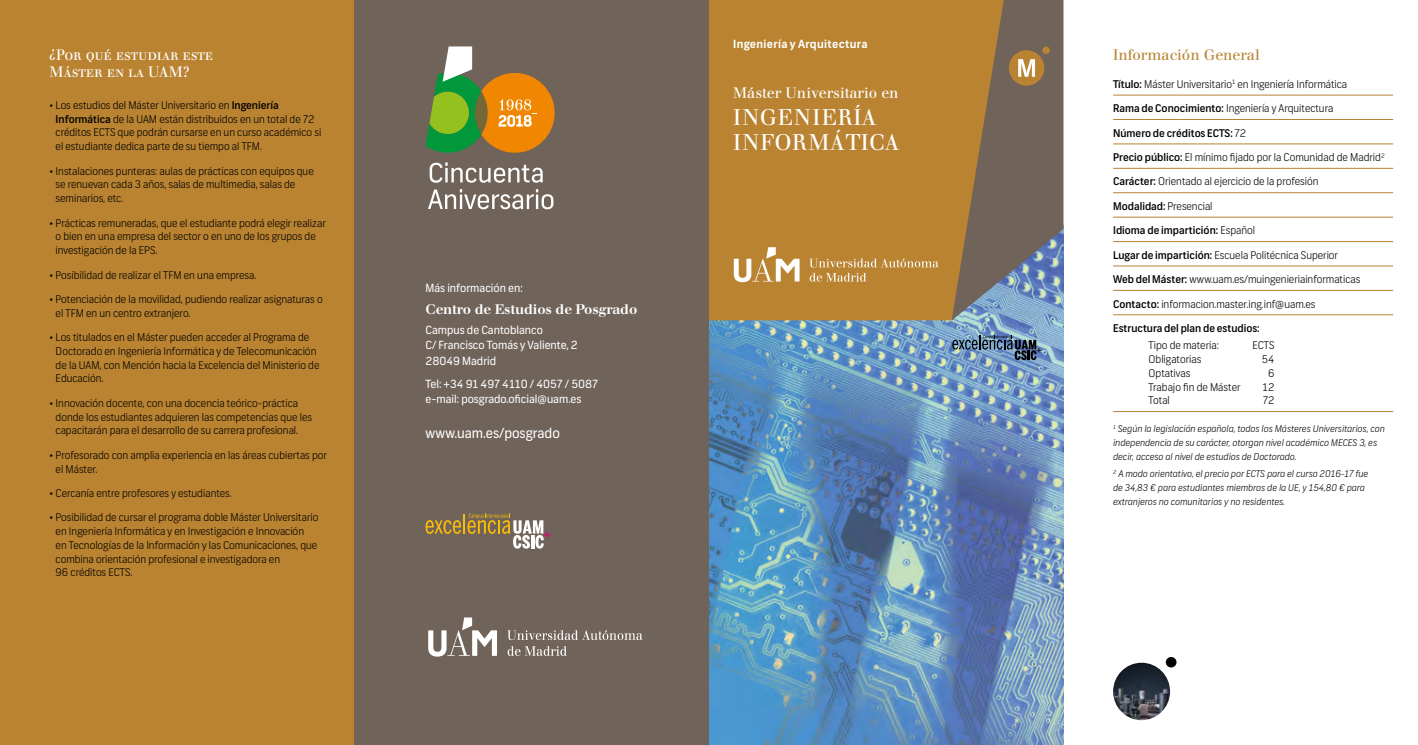
<style>
.page{position:relative;width:1418px;height:745px;background:#fff}
.page>*{position:absolute;margin:0;border:0;box-sizing:border-box;transform-origin:0 0}
.Máster_Doctorado_-_P{font:22.5px/25px "Walbaum";letter-spacing:.015em;color:#fff}
.titulos{font:15px/17.5px "Walbaum Book Regular SC";letter-spacing:-.01em;color:#fff}
.Máster_Doctorado{font:15px "Walbaum";color:#fff}
.t1{font:15px "Walbaum";color:#b98331}
.Máster_Doctorado_-_P-2{font:500 13.75px "Walbaum";letter-spacing:-.01em;color:#fff}
.Máster_Doctorado_-_P-3{font:13.75px "Frank";color:#fff}
.Máster_Doctorado_-_P-4{font:11.25px "Frank";color:#fff}
.t2{font:700 11.25px "Frank";letter-spacing:.03em;color:#fff}
.texto_corrido{font:300 10.62px/13.8px "Frank";color:#000}
.texto_corrido-2{font:500 10.62px "Frank";color:#000}
.texto_corrido-3{font:italic 300 9.38px/13.8px "Frank";color:#000}
.s1{font-weight:500}
.s2{font-weight:300}
</style>
<div class="page">
<div style="left:0;top:0;width:354px;height:744px;background:#b98331"></div>
<hr style="left:1113px;top:95px;width:280px;height:1px;background:#b98331">
<hr style="left:1113px;top:119px;width:280px;height:1px;background:#b98331">
<hr style="left:1113px;top:144px;width:280px;height:1px;background:#b98331">
<hr style="left:1113px;top:168px;width:280px;height:1px;background:#b98331">
<hr style="left:1113px;top:192px;width:280px;height:1px;background:#b98331">
<hr style="left:1113px;top:217px;width:280px;height:1px;background:#b98331">
<hr style="left:1113px;top:241px;width:280px;height:1px;background:#b98331">
<hr style="left:1113px;top:265px;width:280px;height:1px;background:#b98331">
<hr style="left:1113px;top:290px;width:280px;height:1px;background:#b98331">
<hr style="left:1113px;top:314px;width:280px;height:1px;background:#b98331">
<hr style="left:1113px;top:411px;width:280px;height:1px;background:#b98331">
<img style="left:709px;top:320px;width:354px;height:424px">
<div style="left:709px;top:0;width:242px;height:320px;background:#b98331"></div>
<svg style="left:951px;top:0;width:112px;height:320px;background:#87745c"></svg>
<img style="left:1113px;top:662px;width:57px;height:57px;border-radius:29px">
<svg style="left:1165px;top:657px;width:11px;height:10px"></svg>
<svg style="left:809px;top:258px;width:129px;height:9px"></svg>
<svg style="left:809px;top:273px;width:57px;height:8px"></svg>
<svg style="left:733px;top:247px;width:66px;height:35px"></svg>
<svg style="left:952px;top:335px;width:89px;height:25px;background:#5d7994"></svg>
<div style="left:354px;top:0;width:355px;height:744px;background:#70635a"></div>
<svg style="left:425px;top:520px;width:36px;height:13px"></svg>
<hr style="left:463px;top:513px;width:2px;height:20px;background:#fcbc05">
<svg style="left:467px;top:513px;width:83px;height:35px"></svg>
<svg style="left:507px;top:630px;width:135px;height:9px"></svg>
<svg style="left:507px;top:646px;width:59px;height:9px"></svg>
<svg style="left:428px;top:617px;width:69px;height:39px"></svg>
<svg style="left:425px;top:46px;width:129px;height:107px"></svg>
<svg style="left:429px;top:162px;width:113px;height:21px"></svg>
<svg style="left:428px;top:189px;width:125px;height:20px"></svg>
<p class="titulos" style="left:50px;top:46px;width:165px">¿Por qué estudiar este<br>Máster en la UAM?</p>
<p class="texto_corrido" style="left:56px;top:98px;width:267px;text-indent:-6px">• Los estudios del Máster Universitario en <span class="s1">Ingeniería Informática</span> de la UAM están distribuidos en un total de 72 créditos ECTS que podrán cursarse en un curso académico si el estudiante dedica parte de su tiempo al TFM.</p>
<p class="texto_corrido" style="left:56px;top:164px;width:260px;text-indent:-6px">• Instalaciones punteras: aulas de prácticas con equipos que se renuevan cada 3 años, salas de multimedia, salas de seminarios, etc.</p>
<p class="texto_corrido" style="left:56px;top:216px;width:272px;text-indent:-6px">• Prácticas remuneradas, que el estudiante podrá elegir realizar o bien en una empresa del sector o en uno de los grupos de investigación de la EPS.</p>
<p class="texto_corrido" style="left:50px;top:268px;width:208px">• Posibilidad de realizar el TFM en una empresa.</p>
<p class="texto_corrido" style="left:56px;top:292px;width:268px;text-indent:-6px">• Potenciación de la movilidad, pudiendo realizar asignaturas o el TFM en un centro extranjero.</p>
<p class="texto_corrido" style="left:56px;top:330px;width:265px;text-indent:-6px">• Los titulados en el Máster pueden acceder al Programa de Doctorado en Ingeniería Informática y de Telecomunicación de la UAM, con Mención hacia la Excelencia del Ministerio de Educación.</p>
<p class="texto_corrido" style="left:56px;top:396px;width:258px;text-indent:-6px">• Innovación docente, con una docencia teórico-práctica donde los estudiantes adquieren las competencias que les capacitarán para el desarrollo de su carrera profesional.</p>
<p class="texto_corrido" style="left:56px;top:448px;width:273px;text-indent:-6px">• Profesorado con amplia experiencia en las áreas cubiertas por el Máster.</p>
<p class="texto_corrido" style="left:50px;top:486px;width:184px">• Cercanía entre profesores y estudiantes.</p>
<p class="texto_corrido" style="left:56px;top:510px;width:264px;text-indent:-6px">• Posibilidad de cursar el programa doble Máster Universitario en Ingeniería Informática y en Investigación e Innovación<br>en Tecnologías de la Información y las Comunicaciones, que combina orientación profesional e investigadora en<br>96 créditos ECTS.</p>
<p class="Máster_Doctorado_-_P-4" style="left:425px;top:280px;width:99px">Más información en:</p>
<p class="Máster_Doctorado_-_P-2" style="left:425px;top:301px;width:213px">Centro de Estudios de Posgrado</p>
<p class="Máster_Doctorado_-_P-4" style="left:425px;top:322px;width:119px">Campus de Cantoblanco</p>
<p class="Máster_Doctorado_-_P-4" style="left:425px;top:338px;width:154px">C/ Francisco Tomás y Valiente, 2</p>
<p class="Máster_Doctorado_-_P-4" style="left:425px;top:354px;width:72px">28049 Madrid</p>
<p class="Máster_Doctorado_-_P-4" style="left:425px;top:376px;width:174px">Tel: +34 91 497 4110 / 4057 / 5087</p>
<p class="Máster_Doctorado_-_P-4" style="left:425px;top:392px;width:157px">e-mail: posgrado.oficial@uam.es</p>
<p class="Máster_Doctorado_-_P-3" style="left:425px;top:424px;width:136px">www.uam.es/posgrado</p>
<p class="t2" style="left:733px;top:37px;width:136px">Ingeniería y Arquitectura</p>
<p class="Máster_Doctorado" style="left:733px;top:84px;width:167px">Máster Universitario en</p>
<p class="Máster_Doctorado_-_P" style="left:733px;top:104px;width:168px">INGENIERÍA<br>INFORMÁTICA</p>
<p class="t1" style="left:1113px;top:46px;width:148px">Información General</p>
<p class="texto_corrido" style="left:1113px;top:77px;width:236px"><span class="s1">Título:</span> Máster Universitario<sup>1</sup> en Ingeniería Informática</p>
<p class="texto_corrido" style="left:1113px;top:102px;width:222px"><span class="s1">Rama de Conocimiento:</span> Ingeniería y Arquitectura</p>
<p class="texto_corrido-2" style="left:1113px;top:126px;width:134px">Número de créditos ECTS: <span class="s2">72</span></p>
<p class="texto_corrido" style="left:1113px;top:150px;width:273px"><span class="s1">Precio público:</span> El mínimo fijado por la Comunidad de Madrid<sup>2</sup></p>
<p class="texto_corrido" style="left:1113px;top:175px;width:207px"><span class="s1">Carácter:</span> Orientado al ejercicio de la profesión</p>
<p class="texto_corrido-2" style="left:1113px;top:199px;width:101px">Modalidad: <span class="s2">Presencial</span></p>
<p class="texto_corrido-2" style="left:1113px;top:224px;width:143px">Idioma de impartición: <span class="s2">Español</span></p>
<p class="texto_corrido" style="left:1113px;top:248px;width:226px"><span class="s1">Lugar de impartición:</span> Escuela Politécnica Superior</p>
<p class="texto_corrido" style="left:1113px;top:272px;width:249px"><span class="s1">Web del Máster:</span> www.uam.es/muingenieriainformaticas</p>
<p class="texto_corrido" style="left:1113px;top:297px;width:204px"><span class="s1">Contacto:</span> informacion.master.ing.inf@uam.es</p>
<p class="texto_corrido-2" style="left:1113px;top:321px;width:148px">Estructura del plan de estudios:</p>
<p class="texto_corrido" style="left:1148px;top:338px;width:72px">Tipo de materia:</p>
<p class="texto_corrido" style="left:1252px;top:338px;width:24px">ECTS</p>
<p class="texto_corrido" style="left:1148px;top:352px;width:54px">Obligatorias</p>
<p class="texto_corrido" style="left:1261px;top:352px;width:14px">54</p>
<p class="texto_corrido" style="left:1148px;top:366px;width:43px">Optativas</p>
<p class="texto_corrido" style="left:1267px;top:366px;width:8px">6</p>
<p class="texto_corrido" style="left:1148px;top:380px;width:93px">Trabajo fin de Máster</p>
<p class="texto_corrido" style="left:1262px;top:380px;width:13px">12</p>
<p class="texto_corrido" style="left:1148px;top:393px;width:23px">Total</p>
<p class="texto_corrido" style="left:1262px;top:393px;width:13px">72</p>
<p class="texto_corrido-3" style="left:1113px;top:422px;width:273px"><sup>1</sup> Según la legislación española, todos los Másteres Universitarios, con independencia de su carácter, otorgan nivel académico MECES 3, es decir, acceso al nivel de estudios de Doctorado.</p>
<p class="texto_corrido-3" style="left:1113px;top:467px;width:257px"><sup>2</sup> A modo orientativo, el precio por ECTS para el curso 2016-17 fue de 34,83 € para estudiantes miembros de la UE, y 154,80 € para extranjeros no comunitarios y no residentes.</p>
</div>
